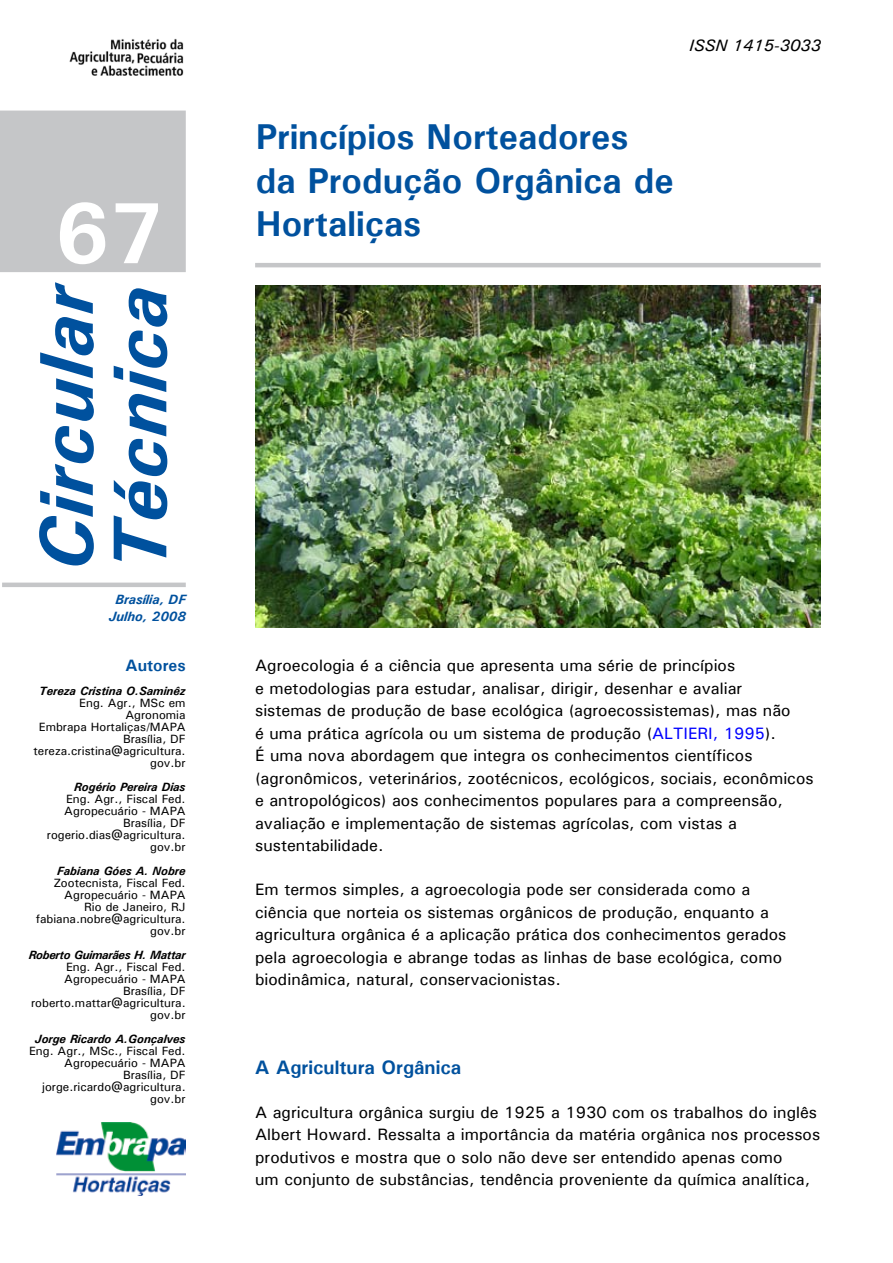
<style>
.page{position:relative;width:893px;height:1263px;background:#fff}
.page>*{position:absolute;margin:0;border:0;box-sizing:border-box;transform-origin:0 0}
.t1{font:700 87px "Univers";color:#fff}
.t2{font:italic 700 76.5px/73.5px "Univers";letter-spacing:.025em;color:#00519e}
.t3{font:700 36px/43.2px "Univers";color:#00519e}
.t4{font:700 19.5px "Univers";color:#00519e}
.t5{font:500 16.5px/22.5px "Univers";color:#000}
.t6{font:italic 500 16.5px "Univers";color:#000}
.t7{font:700 16.5px "Univers";color:#00519e}
.t8{font:italic 700 13.5px/16.2px "Univers";color:#00519e;text-align:center}
.t9{font:500 12px/12px "Univers";color:#000;text-align:right}
.t10{font:italic 700 12px "Univers";color:#000}
.t11{font:italic 700 12px "Univers";letter-spacing:-.02em;color:#000}
.s1{color:#00f}
</style>
<div class="page">
<hr style="left:255px;top:263px;width:566px;height:4px;background:#c5c6c8">
<hr style="left:2px;top:583px;width:184px;height:4px;background:#c5c6c8">
<div style="left:1px;top:111px;width:184px;height:160px;background:#c5c6c8"></div>
<div style="left:0;top:111px;width:186px;height:161px;border:2px solid #c5c6c8"></div>
<img style="left:56px;top:1122px;width:130px;height:73px">
<img style="left:69px;top:38px;width:115px;height:38px">
<img style="left:255px;top:286px;width:566px;height:341px">
<h1 class="t1" style="left:55px;top:178px;width:111px">67</h1>
<h2 class="t2" style="left:28px;top:571px;width:291px;rotate:-90deg">Circular<br>Técnica</h2>
<p class="t8" style="left:109px;top:591px;width:78px">Brasília, DF<br>Julho, 2008</p>
<p class="t7" style="left:126px;top:655px;width:61px">Autores</p>
<p class="t10" style="left:39px;top:683px;width:148px">Tereza Cristina O.Saminêz</p>
<p class="t9" style="left:34px;top:697px;width:154px">Eng. Agr., MSc em<br>Agronomia<br>Embrapa Hortaliças/MAPA<br>Brasília, DF tereza.cristina@agricultura. gov.br</p>
<p class="t10" style="left:74px;top:779px;width:113px">Rogério Pereira Dias</p>
<p class="t9" style="left:47px;top:793px;width:140px">Eng. Agr., Fiscal Fed.<br>Agropecuário - MAPA<br>Brasília, DF rogerio.dias@agricultura. gov.br</p>
<p class="t10" style="left:57px;top:863px;width:130px">Fabiana Góes A. Nobre</p>
<p class="t9" style="left:36px;top:877px;width:151px">Zootecnista, Fiscal Fed.<br>Agropecuário - MAPA<br>Rio de Janeiro, RJ fabiana.nobre@agricultura. gov.br</p>
<p class="t11" style="left:29px;top:947px;width:158px">Roberto Guimarães H. Mattar</p>
<p class="t9" style="left:31px;top:961px;width:156px">Eng. Agr., Fiscal Fed.<br>Agropecuário - MAPA<br>Brasília, DF roberto.mattar@agricultura. gov.br</p>
<p class="t10" style="left:35px;top:1031px;width:152px">Jorge Ricardo A.Gonçalves</p>
<p class="t9" style="left:29px;top:1045px;width:158px">Eng. Agr., MSc., Fiscal Fed.<br>Agropecuário - MAPA<br>Brasília, DF jorge.ricardo@agricultura. gov.br</p>
<p class="t6" style="left:690px;top:35px;width:133px">ISSN 1415-3033</p>
<h3 class="t3" style="left:256px;top:115px;width:419px">Princípios Norteadores da Produção Orgânica de<br>Hortaliças</h3>
<p class="t5" style="left:255px;top:654px;width:560px">Agroecologia é a ciência que apresenta uma série de princípios<br>e metodologias para estudar, analisar, dirigir, desenhar e avaliar<br>sistemas de produção de base ecológica (agroecossistemas), mas não<br>é uma prática agrícola ou um sistema de produção (<span class="s1">ALTIERI, 1995</span>).<br>É uma nova abordagem que integra os conhecimentos científicos (agronômicos, veterinários, zootécnicos, ecológicos, sociais, econômicos e antropológicos) aos conhecimentos populares para a compreensão, avaliação e implementação de sistemas agrícolas, com vistas a sustentabilidade.</p>
<p class="t5" style="left:255px;top:878px;width:533px">Em termos simples, a agroecologia pode ser considerada como a ciência que norteia os sistemas orgânicos de produção, enquanto a agricultura orgânica é a aplicação prática dos conhecimentos gerados pela agroecologia e abrange todas as linhas de base ecológica, como biodinâmica, natural, conservacionistas.</p>
<p class="t4" style="left:255px;top:1055px;width:208px">A Agricultura Orgânica</p>
<p class="t5" style="left:255px;top:1100px;width:567px">A agricultura orgânica surgiu de 1925 a 1930 com os trabalhos do inglês Albert Howard. Ressalta a importância da matéria orgânica nos processos produtivos e mostra que o solo não deve ser entendido apenas como<br>um conjunto de substâncias, tendência proveniente da química analítica,</p>
</div>
